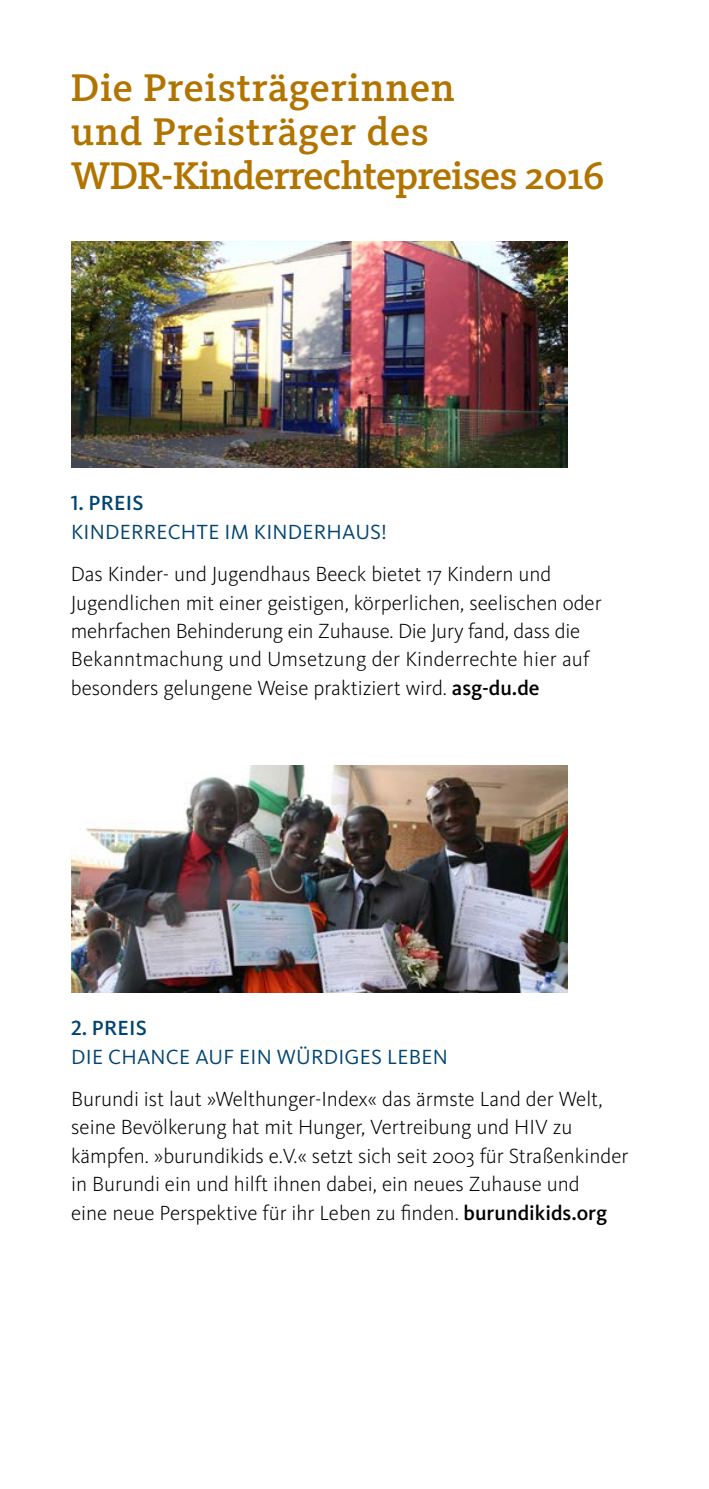
<style>
.page{position:relative;width:709px;height:1489px;background:#fff}
.page>*{position:absolute;margin:0;border:0;box-sizing:border-box;transform-origin:0 0}
.t1{font:500 40px/44px "WDR Slab";letter-spacing:.005em;color:#b27400}
.t2{font:300 21.25px/28.2px "WDR Sans";color:#000}
.t3{font:21.25px "WDR Sans";letter-spacing:.01em;color:#004472}
.t4{font:500 21.25px "WDR Sans";letter-spacing:.01em;color:#004472}
.s1{font-weight:500}
</style>
<div class="page">
<img style="left:71px;top:241px;width:496px;height:227px">
<img style="left:71px;top:765px;width:496px;height:227px">
<h1 class="t1" style="left:71px;top:66px;width:535px">Die Preisträgerinnen<br>und Preisträger des<br>WDR-Kinderrechtepreises 2016</h1>
<p class="t4" style="left:71px;top:490px;width:74px">1. PREIS</p>
<p class="t3" style="left:71px;top:519px;width:317px">KINDERRECHTE IM KINDERHAUS!</p>
<p class="t2" style="left:71px;top:560px;width:532px">Das Kinder- und Jugendhaus Beeck bietet 17 Kindern und Jugendlichen mit einer geistigen, körperlichen, seelischen oder mehrfachen Behinderung ein Zuhause. Die Jury fand, dass die Bekanntmachung und Umsetzung der Kinderrechte hier auf besonders gelungene Weise praktiziert wird. <span class="s1">asg-du.de</span></p>
<p class="t4" style="left:71px;top:1015px;width:77px">2. PREIS</p>
<p class="t3" style="left:71px;top:1043px;width:378px">DIE CHANCE AUF EIN WÜRDIGES LEBEN</p>
<p class="t2" style="left:71px;top:1084px;width:559px">Burundi ist laut »Welthunger-Index« das ärmste Land der Welt, seine Bevölkerung hat mit Hunger, Vertreibung und HIV zu kämpfen. »burundikids e.V.« setzt sich seit 2003 für Straßenkinder in Burundi ein und hilft ihnen dabei, ein neues Zuhause und<br>eine neue Perspektive für ihr Leben zu finden. <span class="s1">burundikids.org</span></p>
</div>
